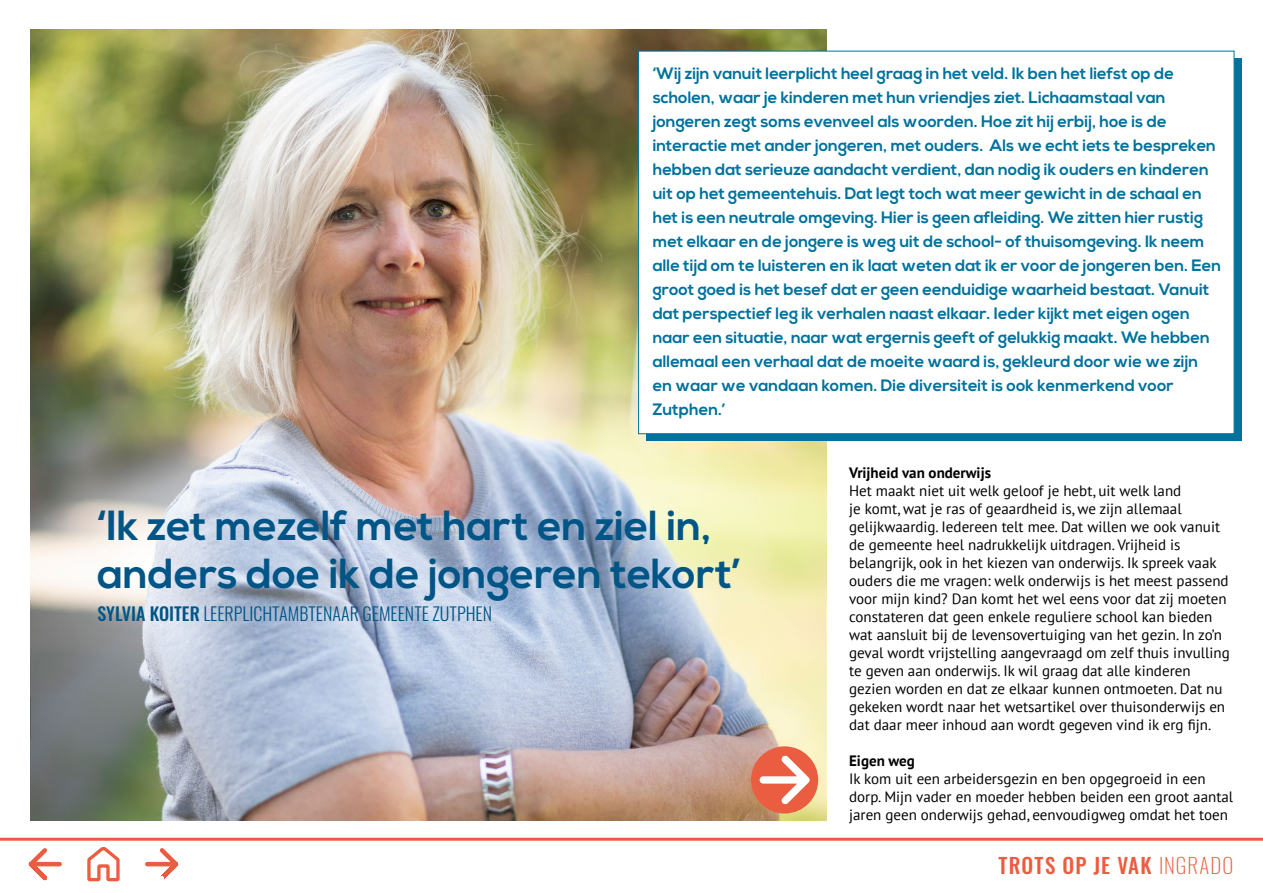
<style>
.page{position:relative;width:1263px;height:893px;background:#fff}
.page>*{position:absolute;margin:0;border:0;box-sizing:border-box;transform-origin:0 0}
.t1{font:700 42px/48px "Nexa";color:#005587}
.t2{font:500 21px "Oswald";letter-spacing:.05em;color:#eb5d40}
.t3{font:300 18px "Oswald";color:#005587}
.t4{font:700 16.5px/24px "Nexa";color:#00729c}
.t5{font:15px/18px "PT Sans";color:#000}
.t6{font:700 15px "PT Sans";color:#000}
.s1{font-weight:500}
.s2{font-weight:200}
</style>
<div class="page">
<img style="left:31px;top:30px;width:796px;height:790px">
<div style="left:646px;top:59px;width:595px;height:382px;background:#00729c"></div>
<div style="left:638px;top:51px;width:596px;height:383px;background:#fff;border:1px solid #00729c"></div>
<div style="left:85px;top:496px;width:667px;height:139px;background:#fff;opacity:.21"></div>
<div style="left:751px;top:746px;width:67px;height:67px;background:#eb5d40;border-radius:50%"></div>
<svg style="left:760px;top:755px;width:50px;height:49px"></svg>
<svg style="left:145px;top:848px;width:34px;height:32px"></svg>
<svg style="left:28px;top:848px;width:34px;height:33px"></svg>
<svg style="left:87px;top:847px;width:33px;height:35px"></svg>
<hr style="left:0;top:838px;width:1263px;height:3px;background:#eb5d40">
<p class="t4" style="left:653px;top:62px;width:570px">‘Wij zijn vanuit leerplicht heel graag in het veld. Ik ben het liefst op de scholen, waar je kinderen met hun vriendjes ziet. Lichaamstaal van jongeren zegt soms evenveel als woorden. Hoe zit hij erbij, hoe is de interactie met ander jongeren, met ouders. Als we echt iets te bespreken hebben dat serieuze aandacht verdient, dan nodig ik ouders en kinderen uit op het gemeentehuis. Dat legt toch wat meer gewicht in de schaal en het is een neutrale omgeving. Hier is geen afleiding. We zitten hier rustig met elkaar en de jongere is weg uit de school- of thuisomgeving. Ik neem alle tijd om te luisteren en ik laat weten dat ik er voor de jongeren ben. Een groot goed is het besef dat er geen eenduidige waarheid bestaat. Vanuit dat perspectief leg ik verhalen naast elkaar. Ieder kijkt met eigen ogen naar een situatie, naar wat ergernis geeft of gelukkig maakt. We hebben allemaal een verhaal dat de moeite waard is, gekleurd door wie we zijn en waar we vandaan komen. Die diversiteit is ook kenmerkend voor Zutphen.’</p>
<h1 class="t1" style="left:97px;top:503px;width:645px">‘Ik zet mezelf met hart en ziel in, anders doe ik de jongeren tekort’</h1>
<p class="t3" style="left:97px;top:597px;width:396px"><span class="s1">SYLVIA KOITER</span> LEERPLICHTAMBTENAAR GEMEENTE ZUTPHEN</p>
<p class="t6" style="left:849px;top:463px;width:143px">Vrijheid van onderwijs</p>
<p class="t5" style="left:849px;top:481px;width:382px">Het maakt niet uit welk geloof je hebt, uit welk land<br>je komt, wat je ras of geaardheid is, we zijn allemaal gelijkwaardig. Iedereen telt mee. Dat willen we ook vanuit de gemeente heel nadrukkelijk uitdragen. Vrijheid is belangrijk, ook in het kiezen van onderwijs. Ik spreek vaak ouders die me vragen: welk onderwijs is het meest passend voor mijn kind? Dan komt het wel eens voor dat zij moeten constateren dat geen enkele reguliere school kan bieden wat aansluit bij de levensovertuiging van het gezin. In zo’n geval wordt vrijstelling aangevraagd om zelf thuis invulling te geven aan onderwijs. Ik wil graag dat alle kinderen gezien worden en dat ze elkaar kunnen ontmoeten. Dat nu gekeken wordt naar het wetsartikel over thuisonderwijs en dat daar meer inhoud aan wordt gegeven vind ik erg fijn.</p>
<p class="t6" style="left:849px;top:751px;width:67px">Eigen weg</p>
<p class="t5" style="left:849px;top:769px;width:386px">Ik kom uit een arbeidersgezin en ben opgegroeid in een dorp. Mijn vader en moeder hebben beiden een groot aantal jaren geen onderwijs gehad, eenvoudigweg omdat het toen</p>
<p class="t2" style="left:998px;top:854px;width:236px">TROTS OP JE VAK <span class="s2">INGRADO</span></p>
</div>
